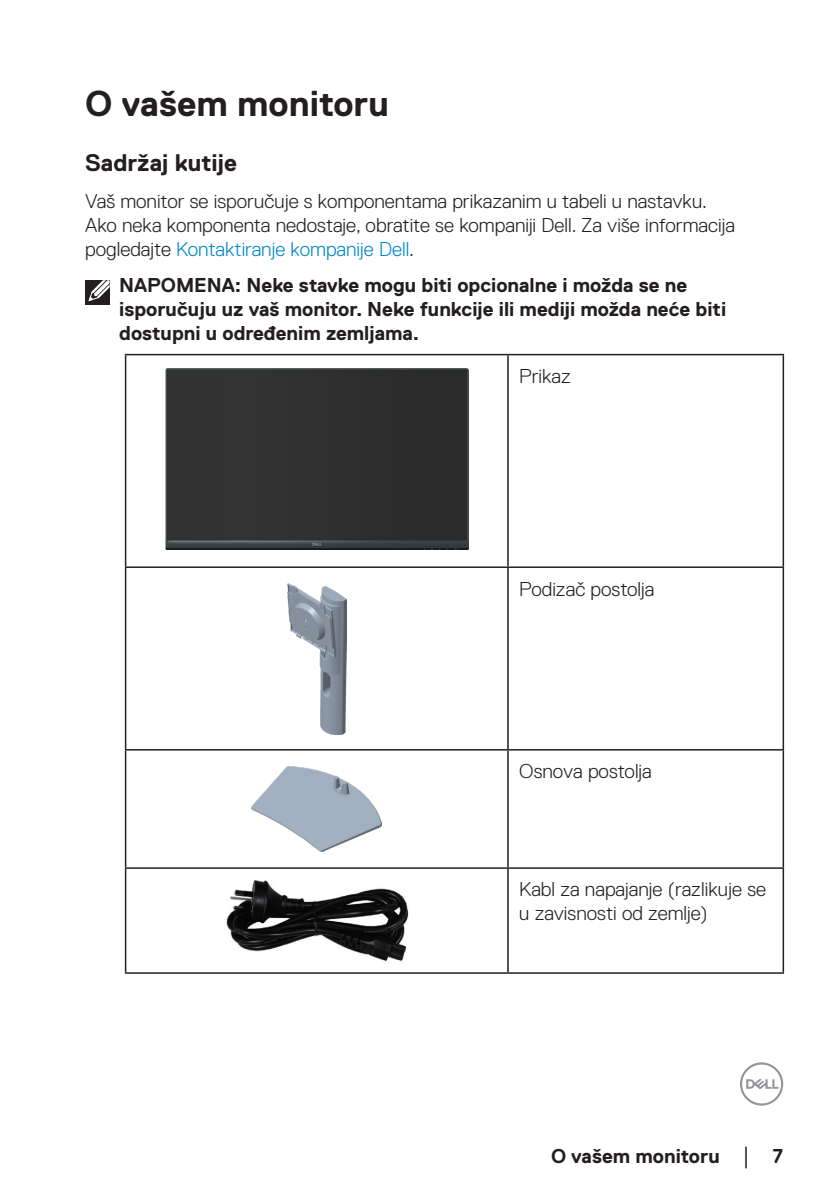
<style>
.page{position:relative;width:840px;height:1191px;background:#fff}
.page>*{position:absolute;margin:0;border:0;box-sizing:border-box;transform-origin:0 0}
.Head1{font:700 36px "Dell Replica";color:#231f20}
.Head2{font:700 24px "Dell Replica";color:#231f20}
.text{font:300 20px/24px "Dell Replica";color:#231f20}
.Note{font:700 20px/24px "Dell Replica";color:#231f20}
.s1{color:#0087cb}
.s2{font-family:"Times New Roman";font-weight:400;font-size:18px}
</style>
<div class="page">
<svg style="left:740px;top:1062px;width:42px;height:43px"></svg>
<hr style="left:125px;top:354px;width:382px;height:1px;background:#231f20">
<hr style="left:125px;top:355px;width:1px;height:211px;background:#231f20">
<hr style="left:507px;top:354px;width:276px;height:1px;background:#231f20">
<hr style="left:507px;top:355px;width:1px;height:211px;background:#231f20">
<hr style="left:782px;top:355px;width:1px;height:211px;background:#231f20">
<hr style="left:125px;top:566px;width:382px;height:2px;background:#231f20">
<hr style="left:125px;top:568px;width:1px;height:181px;background:#231f20">
<hr style="left:507px;top:566px;width:276px;height:2px;background:#231f20">
<hr style="left:507px;top:568px;width:1px;height:181px;background:#231f20">
<hr style="left:782px;top:568px;width:1px;height:181px;background:#231f20">
<hr style="left:125px;top:749px;width:382px;height:1px;background:#231f20">
<hr style="left:125px;top:750px;width:1px;height:117px;background:#231f20">
<hr style="left:507px;top:749px;width:276px;height:1px;background:#231f20">
<hr style="left:507px;top:750px;width:1px;height:117px;background:#231f20">
<hr style="left:782px;top:750px;width:1px;height:117px;background:#231f20">
<hr style="left:125px;top:867px;width:382px;height:2px;background:#231f20">
<hr style="left:125px;top:869px;width:1px;height:103px;background:#231f20">
<hr style="left:507px;top:867px;width:276px;height:2px;background:#231f20">
<hr style="left:507px;top:869px;width:1px;height:103px;background:#231f20">
<hr style="left:782px;top:869px;width:1px;height:103px;background:#231f20">
<hr style="left:125px;top:972px;width:382px;height:1px;background:#231f20">
<hr style="left:507px;top:972px;width:276px;height:1px;background:#231f20">
<img style="left:165px;top:368px;width:303px;height:181px">
<img style="left:287px;top:583px;width:59px;height:151px">
<img style="left:252px;top:766px;width:129px;height:86px">
<img style="left:226px;top:880px;width:183px;height:81px">
<div style="left:85px;top:280px;width:24px;height:25px;background:#231f20"></div>
<svg style="left:88px;top:280px;width:22px;height:22px"></svg>
<p class="Head1" style="left:85px;top:83px;width:305px">O vašem monitoru</p>
<p class="Head2" style="left:85px;top:150px;width:153px">Sadržaj kutije</p>
<p class="text" style="left:85px;top:189px;width:651px">Vaš monitor se isporučuje s komponentama prikazanim u tabeli u nastavku.<br>Ako neka komponenta nedostaje, obratite se kompaniji Dell. Za više informacija pogledajte <span class="s1">Kontaktiranje kompanije Dell</span>.</p>
<p class="Note" style="left:119px;top:273px;width:608px">NAPOMENA: Neke stavke mogu biti opcionalne i možda se ne isporučuju uz vaš monitor. Neke funkcije ili mediji možda neće biti dostupni u određenim zemljama.</p>
<p class="text" style="left:519px;top:364px;width:53px">Prikaz</p>
<p class="text" style="left:519px;top:577px;width:136px">Podizač postolja</p>
<p class="text" style="left:519px;top:759px;width:134px">Osnova postolja</p>
<p class="text" style="left:519px;top:877px;width:248px">Kabl za napajanje (razlikuje se u zavisnosti od zemlje)</p>
<p class="Note" style="left:550px;top:1143px;width:233px">O vašem monitoru <span class="s2">│</span> 7</p>
</div>
